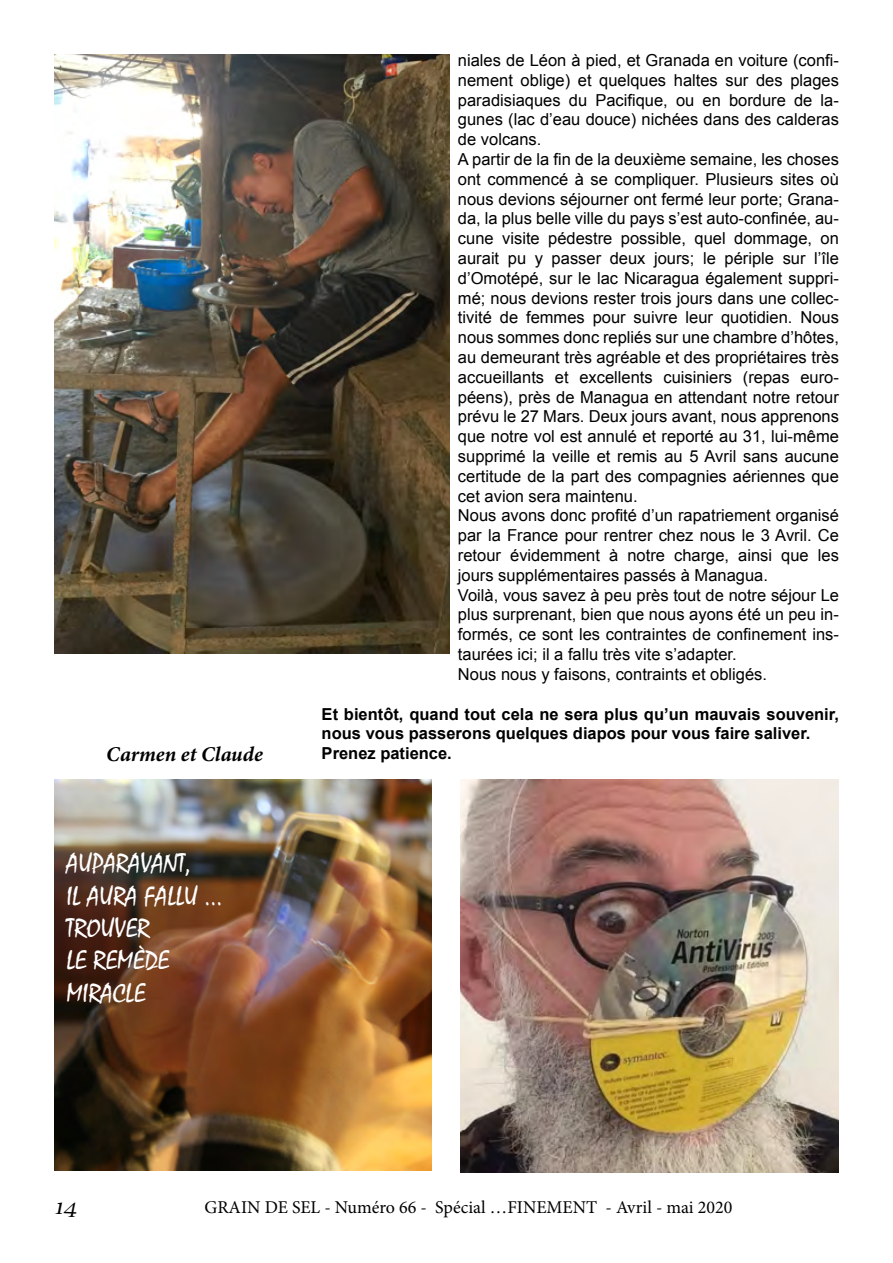
<style>
.page{position:relative;width:893px;height:1263px;background:#fff}
.page>*{position:absolute;margin:0;border:0;box-sizing:border-box;transform-origin:0 0}
.t1{font:27px/32.4px "Mistral";color:#fff}
.t2{font:italic 700 21px "Minion Pro";letter-spacing:.005em;color:#000}
.t3{font:italic 21px "Lucida Calligraphy";color:#000}
.t4{font:18px "Minion Pro";color:#000}
.t5{font:16.5px/19.8px "Arial";color:#000}
.t6{font:700 16.5px/19.8px "Arial";color:#000}
</style>
<div class="page">
<img style="left:55px;top:780px;width:377px;height:391px">
<img style="left:54px;top:54px;width:395px;height:600px">
<img style="left:461px;top:780px;width:378px;height:392px">
<p class="t2" style="left:106px;top:739px;width:158px">Carmen et Claude</p>
<h1 class="t1" style="left:67px;top:848px;width:157px">AUPARAVANT,<br>IL AURA FALLU …<br>TROUVER<br>LE REMÈDE<br>MIRACLE</h1>
<p class="t5" style="left:458px;top:50px;width:383px">niales de Léon à pied, et Granada en voiture (confi&shy;nement oblige) et quelques haltes sur des plages paradisiaques du Pacifique, ou en bordure de la&shy;gunes (lac d’eau douce) nichées dans des calderas de volcans.<br>A partir de la fin de la deuxième semaine, les choses ont commencé à se compliquer. Plusieurs sites où nous devions séjourner ont fermé leur porte; Grana&shy;da, la plus belle ville du pays s’est auto-confinée, au&shy;cune visite pédestre possible, quel dommage, on aurait pu y passer deux jours; le périple sur l’île d’Omotépé, sur le lac Nicaragua également suppri&shy;mé; nous devions rester trois jours dans une collec&shy;tivité de femmes pour suivre leur quotidien. Nous nous sommes donc repliés sur une chambre d’hôtes, au demeurant très agréable et des propriétaires très accueillants et excellents cuisiniers (repas euro&shy;péens), près de Managua en attendant notre retour prévu le 27 Mars. Deux jours avant, nous apprenons que notre vol est annulé et reporté au 31, lui-même supprimé la veille et remis au 5 Avril sans aucune certitude de la part des compagnies aériennes que cet avion sera maintenu.<br>Nous avons donc profité d’un rapatriement organisé par la France pour rentrer chez nous le 3 Avril. Ce retour évidemment à notre charge, ainsi que les jours supplémentaires passés à Managua.<br>Voilà, vous savez à peu près tout de notre séjour Le plus surprenant, bien que nous ayons été un peu in&shy;formés, ce sont les contraintes de confinement ins&shy;taurées ici; il a fallu très vite s’adapter.<br>Nous nous y faisons, contraints et obligés.</p>
<p class="t6" style="left:322px;top:704px;width:519px">Et bientôt, quand tout cela ne sera plus qu’un mauvais souvenir, nous vous passerons quelques diapos pour vous faire saliver.<br>Prenez patience.</p>
<p class="t3" style="left:54px;top:1194px;width:24px">14</p>
<p class="t4" style="left:205px;top:1195px;width:529px">GRAIN DE SEL - Numéro 66 - Spécial …FINEMENT - Avril - mai 2020</p>
</div>
